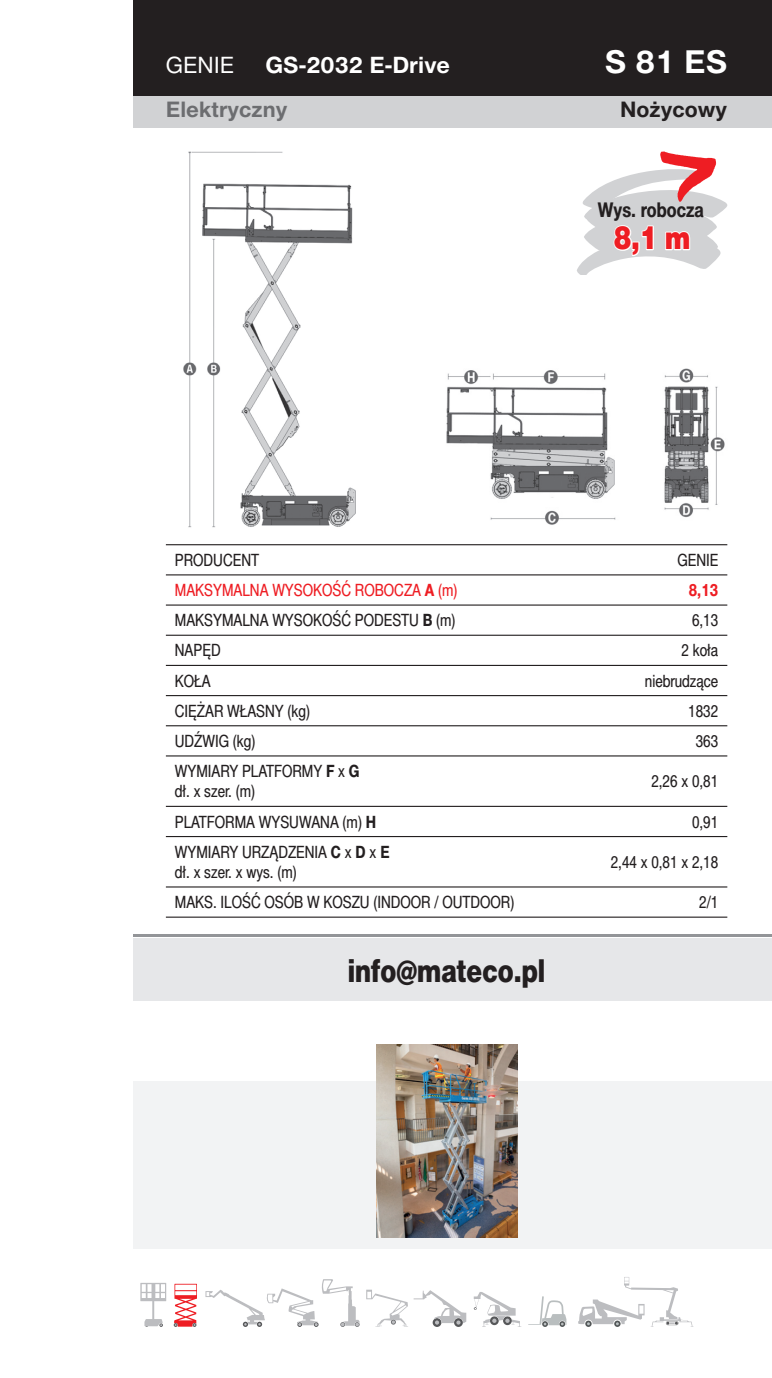
<style>
.page{position:relative;width:772px;height:1378px;background:#fff}
.page>*{position:absolute;margin:0;border:0;box-sizing:border-box;transform-origin:0 0}
.t1{font:31.5px "Switzer Cnd EFN Heavy";color:#231f20}
.t2{font:700 31.5px "Switzer EFN";color:#fff}
.t3{font:31.5px "Switzer Cnd EFN Black";color:#ee1d23}
.t4{font:700 22.5px "Switzer EFN";color:#fff}
.t5{font:22.5px "Switzer EFN";color:#fff}
.t6{font:700 21.38px "Switzer EFN";color:#6c6d70}
.t7{font:700 21.38px "Switzer EFN";color:#231f20}
.t8{font:700 20.25px "Switzer Cnd EFN";color:#231f20}
.t9{font:16.88px/20.2px "Switzer Cnd EFN";color:#231f20}
.t10{font:16.88px "Switzer Cnd EFN";color:#ee1d23}
.t11{font:700 16.88px "Switzer Cnd EFN";color:#ee1d23}
.s1{color:#fff}
.s2{font-weight:700}
</style>
<div class="page">
<div style="left:134px;top:938px;width:638px;height:63px;background:#e6e7e9"></div>
<hr style="left:134px;top:934px;width:638px;height:2px;background:#939598">
<div style="left:134px;top:0;width:638px;height:96px;background:#231f20"></div>
<div style="left:134px;top:96px;width:638px;height:32px;background:#d1d2d4"></div>
<svg style="left:577px;top:151px;width:151px;height:124px"></svg>
<div style="left:134px;top:1081px;width:638px;height:167px;background:#f2f3f4"></div>
<svg style="left:474px;top:1292px;width:47px;height:35px"></svg>
<svg style="left:205px;top:1279px;width:155px;height:48px"></svg>
<svg style="left:174px;top:1283px;width:23px;height:44px"></svg>
<svg style="left:140px;top:1283px;width:26px;height:44px"></svg>
<svg style="left:528px;top:1296px;width:38px;height:31px"></svg>
<svg style="left:366px;top:1289px;width:100px;height:38px"></svg>
<svg style="left:578px;top:1277px;width:115px;height:50px"></svg>
<img style="left:446px;top:368px;width:279px;height:157px">
<img style="left:183px;top:151px;width:173px;height:377px">
<hr style="left:166px;top:544px;width:561px;height:1px;background:#231f20">
<hr style="left:166px;top:574px;width:561px;height:1px;background:#231f20">
<hr style="left:166px;top:604px;width:561px;height:1px;background:#231f20">
<hr style="left:166px;top:635px;width:561px;height:1px;background:#231f20">
<hr style="left:166px;top:665px;width:561px;height:1px;background:#231f20">
<hr style="left:166px;top:695px;width:561px;height:1px;background:#231f20">
<hr style="left:166px;top:725px;width:561px;height:1px;background:#231f20">
<hr style="left:166px;top:755px;width:561px;height:1px;background:#231f20">
<hr style="left:166px;top:806px;width:561px;height:1px;background:#231f20">
<hr style="left:166px;top:836px;width:561px;height:1px;background:#231f20">
<hr style="left:166px;top:886px;width:561px;height:1px;background:#231f20">
<hr style="left:166px;top:916px;width:561px;height:1px;background:#231f20">
<img style="left:376px;top:1044px;width:141px;height:193px">
<h2 class="t5" style="left:166px;top:57px;width:70px">GENIE</h2>
<h2 class="t4" style="left:265px;top:57px;width:186px">GS-2032 E-Drive</h2>
<h1 class="t2" style="left:605px;top:51px;width:124px">S 81 ES</h1>
<p class="t6" style="left:166px;top:102px;width:123px">Elektryczny</p>
<p class="t7" style="left:620px;top:102px;width:109px">Nożycowy</p>
<p class="t8" style="left:598px;top:202px;width:107px">Wys. robocza</p>
<h1 class="t3" style="left:614px;top:226px;width:78px"><span class="s1">8</span>,1 m</h1>
<p class="t9" style="left:175px;top:551px;width:86px">PRODUCENT</p>
<p class="t9" style="left:677px;top:551px;width:42px">GENIE</p>
<p class="t10" style="left:175px;top:584px;width:284px">MAKSYMALNA WYSOKOŚĆ ROBOCZA <span class="s2">A</span> (m)</p>
<p class="t11" style="left:689px;top:584px;width:31px">8,13</p>
<p class="t9" style="left:175px;top:612px;width:282px">MAKSYMALNA WYSOKOŚĆ PODESTU <span class="s2">B</span> (m)</p>
<p class="t9" style="left:692px;top:612px;width:28px">6,13</p>
<p class="t9" style="left:175px;top:642px;width:47px">NAPĘD</p>
<p class="t9" style="left:681px;top:642px;width:38px">2 koła</p>
<p class="t9" style="left:175px;top:672px;width:37px">KOŁA</p>
<p class="t9" style="left:645px;top:672px;width:75px">niebrudzące</p>
<p class="t9" style="left:175px;top:702px;width:137px">CIĘŻAR WŁASNY (kg)</p>
<p class="t9" style="left:688px;top:702px;width:32px">1832</p>
<p class="t9" style="left:175px;top:732px;width:82px">UDŹWIG (kg)</p>
<p class="t9" style="left:696px;top:732px;width:24px">363</p>
<p class="t9" style="left:175px;top:763px;width:186px">WYMIARY PLATFORMY <span class="s2">F</span> x <span class="s2">G </span>dł. x szer. (m)</p>
<p class="t9" style="left:651px;top:773px;width:68px">2,26 x 0,81</p>
<p class="t9" style="left:175px;top:813px;width:203px">PLATFORMA WYSUWANA (m) <span class="s2">H</span></p>
<p class="t9" style="left:692px;top:813px;width:28px">0,91</p>
<p class="t9" style="left:175px;top:843px;width:216px">WYMIARY URZĄDZENIA <span class="s2">C</span> x <span class="s2">D</span> x <span class="s2">E </span>dł. x szer. x wys. (m)</p>
<p class="t9" style="left:611px;top:853px;width:109px">2,44 x 0,81 x 2,18</p>
<p class="t9" style="left:175px;top:894px;width:341px">MAKS. ILOŚĆ OSÓB W KOSZU (INDOOR / OUTDOOR)</p>
<p class="t9" style="left:699px;top:894px;width:21px">2/1</p>
<h1 class="t1" style="left:348px;top:959px;width:199px">info@mateco.pl</h1>
</div>
